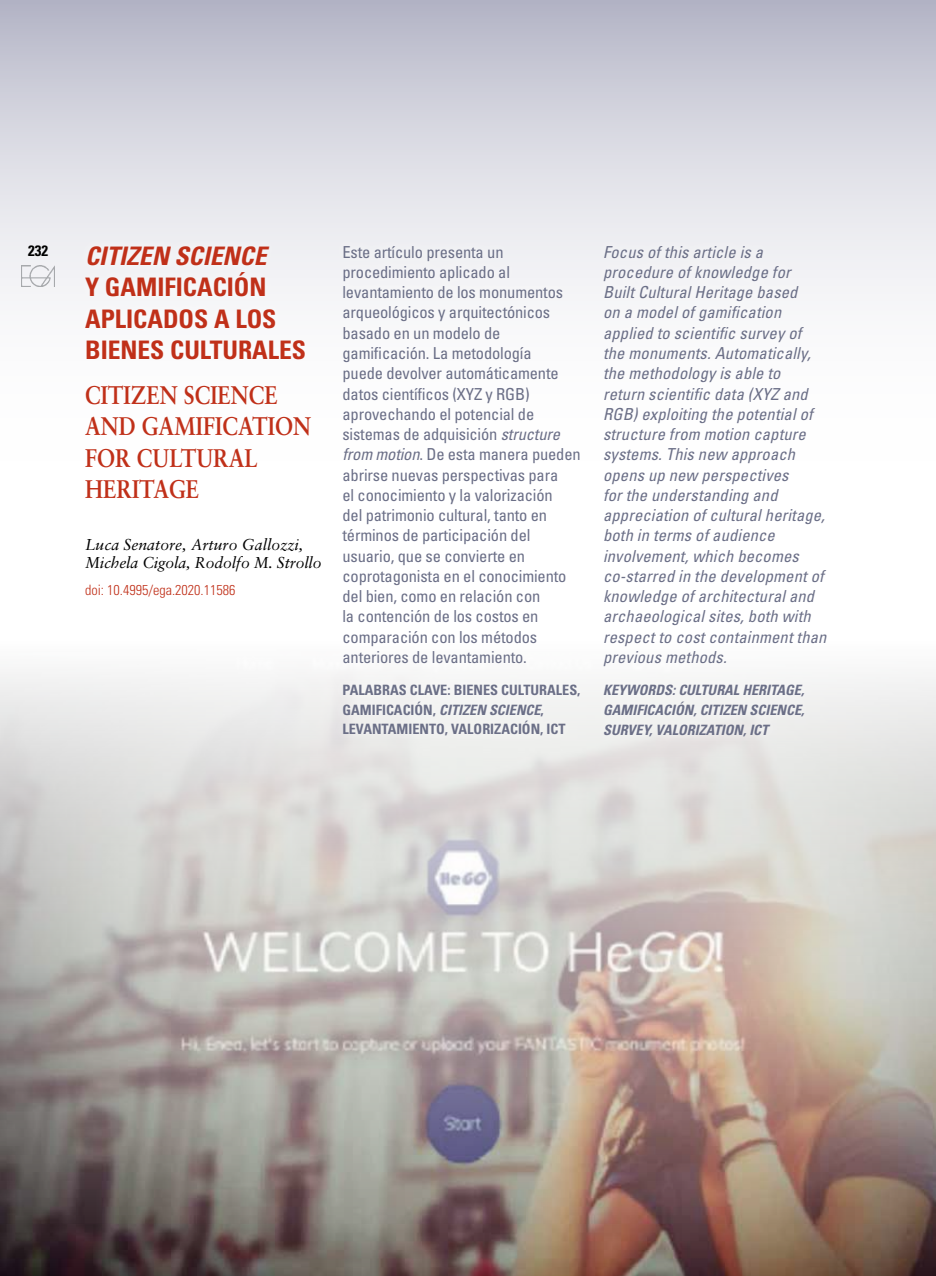
<style>
.page{position:relative;width:936px;height:1276px;background:#fff}
.page>*{position:absolute;margin:0;border:0;box-sizing:border-box;transform-origin:0 0}
.t1{font:700 25.5px/31.5px "Sabon";color:#c03019;scale:.85 1}
.t2{font:700 condensed 25.5px/31.5px "Univers";color:#c03019}
.t3{font:italic 700 condensed 25.5px "Univers";color:#c03019}
.t4{font:condensed 16.5px/20.2px "Univers";letter-spacing:-.01em;color:#6b6f87}
.t5{font:italic condensed 16.5px/20.2px "Univers";letter-spacing:.01em;color:#6b6f87}
.t6{font:italic 15.75px/18px "Sabon";letter-spacing:-.01em;color:#000}
.t7{font:700 condensed 15px "Univers";color:#000}
.t8{font:700 condensed 14.25px/19.5px "Univers";color:#6b6f87}
.t9{font:italic 700 condensed 14.25px/19.8px "Univers";color:#6b6f87;text-align:justify}
.t10{font:300 condensed 14.25px "Univers";color:#c03019}
.s1{font-style:italic}
</style>
<div class="page">
<svg style="left:0;top:0;width:935px;height:294px;background:#d3d4de"></svg>
<img style="left:0;top:672px;width:935px;height:604px">
<img style="left:22px;top:265px;width:33px;height:21px">
<div style="left:76px;top:237px;width:254px;height:370px;background:#fff"></div>
<div style="left:333px;top:235px;width:256px;height:509px;background:#fff"></div>
<div style="left:594px;top:235px;width:242px;height:510px;background:#fff"></div>
<p class="t7" style="left:28px;top:242px;width:21px">232</p>
<h1 class="t3" style="left:85px;top:240px;width:183px">CITIZEN SCIENCE</h1>
<h1 class="t2" style="left:85px;top:271px;width:222px">Y GAMIFICACIÓN<br>APLICADOS A LOS<br>BIENES CULTURALES</h1>
<h1 class="t1" style="left:85px;top:378px;width:267px">CITIZEN SCIENCE<br>AND GAMIFICATION<br>FOR CULTURAL<br>HERITAGE</h1>
<p class="t6" style="left:85px;top:536px;width:238px">Luca Senatore, Arturo Gallozzi,<br>Michela Cigola, Rodolfo M. Strollo</p>
<p class="t10" style="left:85px;top:581px;width:152px">doi: 10.4995/ega.2020.11586</p>
<p class="t4" style="left:342px;top:241px;width:240px">Este artículo presenta un procedimiento aplicado al levantamiento de los monumentos arqueológicos y arquitectónicos basado en un modelo de gamificación. La metodología<br>puede devolver automáticamente datos científicos (XYZ y RGB) aprovechando el potencial de sistemas de adquisición <span class="s1">structure from motion</span>. De esta manera pueden abrirse nuevas perspectivas para<br>el conocimiento y la valorización<br>del patrimonio cultural, tanto en términos de participación del usuario, que se convierte en coprotagonista en el conocimiento del bien, como en relación con<br>la contención de los costos en comparación con los métodos anteriores de levantamiento.</p>
<p class="t8" style="left:342px;top:680px;width:9px">PALA</p>
<p class="t8" style="left:373px;top:680px;width:18px">BRAS</p>
<p class="t8" style="left:342px;top:680px;width:239px;text-indent:67px">CLAVE: BIENES CULTURALES,<br>GAMIFICACIÓN, <span class="s1">CITIZEN SCIENCE</span>,<br>LEVANTAMIENTO, VALORIZACIÓN, ICT</p>
<p class="t5" style="left:603px;top:241px;width:225px">Focus of this article is a procedure of knowledge for<br>Built Cultural Heritage based<br>on a model of gamification applied to scientific survey of the monuments. Automatically, the methodology is able to<br>return scientific data (xyz and rgb) exploiting the potential of structure from motion capture systems. This new approach opens up new perspectives<br>for the understanding and appreciation of cultural heritage, both in terms of audience involvement, which becomes co-starred in the development of knowledge of architectural and archaeological sites, both with respect to cost containment than previous methods.</p>
<p class="t9" style="left:603px;top:680px;width:203px">KEYWORDS: CULTURAL HERITAGE, GAMIFICACIÓN, CITIZEN SCIENCE, SURVEY, VALORIZATION, ICT</p>
</div>
